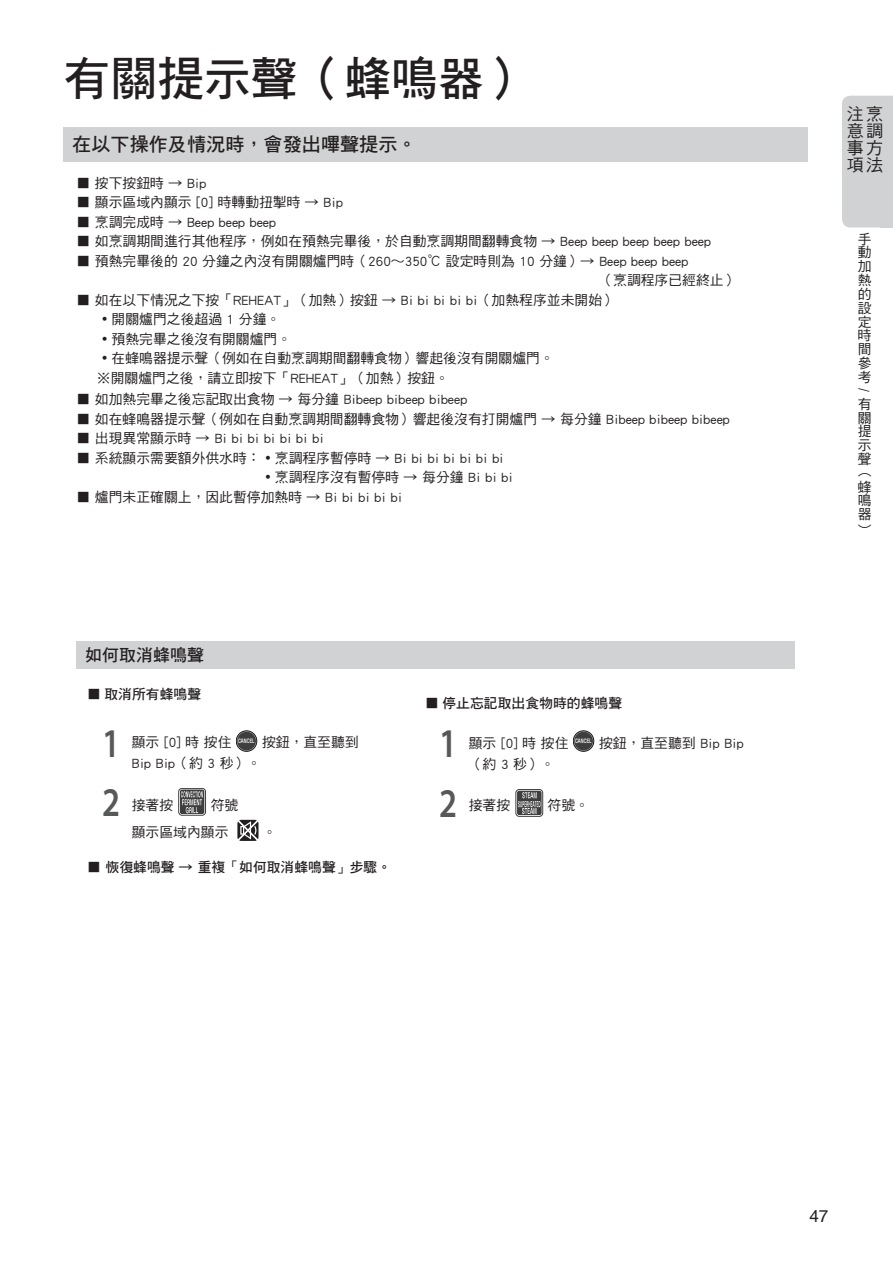
<style>
.page{position:relative;width:893px;height:1263px;background:#fff}
.page>*{position:absolute;margin:0;border:0;box-sizing:border-box;transform-origin:0 0}
.t1{font:46.8px "DF Hei Std W7";color:#231f20}
.t2{font:600 40.95px/59.6px "Myriad Pro";color:#57585a;scale:.82 1}
.t3{font:19.2px "DF Hei Std W7";color:#231f20}
.t4{font:16.95px/17px "DF Hei Std W5";color:#231f20;text-align:justify}
.t5{font:16.95px "DF Hei Std W7";color:#231f20}
.t6{font:16.95px "Helvetica";color:#231f20}
.t7{font:13.8px/13.8px "DF Hei Std W5";color:#231f20}
.t8{font:13.8px "DF Hei Std W7";color:#231f20}
.t9{font:700 5.55px "Shin M Go Pro De";color:#fff;scale:.65 1}
.s1{font-family:"Shin Go Pro";font-weight:700}
.s2{font-family:"DF Hei Std W5"}
</style>
<div class="page">
<div style="left:64px;top:128px;width:744px;height:34px;background:#d1d2d4"></div>
<div style="left:77px;top:641px;width:718px;height:28px;background:#d1d2d4"></div>
<svg style="left:236px;top:731px;width:21px;height:20px"></svg>
<svg style="left:236px;top:731px;width:21px;height:20px"></svg>
<div style="left:236px;top:731px;width:21px;height:20px;border:1px solid #231f20;border-radius:50%"></div>
<div style="left:237px;top:732px;width:19px;height:18px;background:#3e3e3f;border-radius:50%"></div>
<svg style="left:178px;top:788px;width:28px;height:27px"></svg>
<div style="left:180px;top:790px;width:24px;height:24px;background:#3e3e3f;border-radius:2px"></div>
<svg style="left:181px;top:791px;width:22px;height:22px"></svg>
<svg style="left:237px;top:820px;width:22px;height:21px"></svg>
<svg style="left:573px;top:731px;width:21px;height:20px"></svg>
<svg style="left:573px;top:731px;width:21px;height:20px"></svg>
<div style="left:573px;top:731px;width:21px;height:20px;border:1px solid #231f20;border-radius:50%"></div>
<div style="left:574px;top:732px;width:19px;height:18px;background:#3e3e3f;border-radius:50%"></div>
<div style="left:516px;top:789px;width:27px;height:28px;background:#585858;border:1px solid #3e3e3f;border-radius:3px"></div>
<div style="left:517px;top:791px;width:24px;height:24px;background:#3e3e3f;border-radius:2px"></div>
<svg style="left:518px;top:792px;width:22px;height:22px"></svg>
<div style="left:842px;top:96px;width:39px;height:131px;background:#d1d2d4"></div>
<div style="left:881px;top:96px;width:12px;height:131px;background:#d1d2d4"></div>
<h1 class="t1" style="left:64px;top:53px;width:469px">有關提示聲（蜂鳴器）</h1>
<h3 class="t3" style="left:72px;top:134px;width:346px">在以下操作及情況時，會發出嗶聲提示。</h3>
<p class="t7" style="left:77px;top:176px;width:131px">■ 按下按鈕時 → Bip</p>
<p class="t7" style="left:77px;top:195px;width:268px">■ 顯示區域內顯示 [0] 時轉動扭掣時 → Bip</p>
<p class="t7" style="left:77px;top:215px;width:201px">■ 烹調完成時 → Beep beep beep</p>
<p class="t7" style="left:77px;top:234px;width:636px">■ 如烹調期間進行其他程序，例如在預熱完畢後，於自動烹調期間翻轉食物 → Beep beep beep beep beep</p>
<p class="t7" style="left:599px;top:251px;width:140px;line-height:19.5px;text-indent:-523px">■ 預熱完畢後的 20 分鐘之內沒有開關爐門時（260～350℃ 設定時則為 10 分鐘）→ Beep beep beep<br>（烹調程序已經終止）</p>
<p class="t7" style="left:97px;top:290px;width:521px;line-height:19.5px;text-indent:-20px">■ 如在以下情況之下按「REHEAT」（加熱）按鈕 → Bi bi bi bi bi（加熱程序並未開始）<span class="s1">・</span>開關爐門之後超過 1 分鐘。<br><span class="s1">・</span>預熱完畢之後沒有開關爐門。<br><span class="s1">・</span>在蜂鳴器提示聲（例如在自動烹調期間翻轉食物）響起後沒有開關爐門。<br>※開關爐門之後，請立即按下「REHEAT」（加熱）按鈕。</p>
<p class="t7" style="left:77px;top:392px;width:392px">■ 如加熱完畢之後忘記取出食物 → 每分鐘 Bibeep bibeep bibeep</p>
<p class="t7" style="left:77px;top:412px;width:655px">■ 如在蜂鳴器提示聲（例如在自動烹調期間翻轉食物）響起後沒有打開爐門 → 每分鐘 Bibeep bibeep bibeep</p>
<p class="t7" style="left:77px;top:431px;width:249px">■ 出現異常顯示時 → Bi bi bi bi bi bi bi</p>
<p class="t7" style="left:261px;top:448px;width:254px;line-height:19.5px;text-indent:-184px">■ 系統顯示需要額外供水時：<span class="s1">・</span>烹調程序暫停時 → Bi bi bi bi bi bi bi<span class="s1">・</span>烹調程序沒有暫停時 → 每分鐘 Bi bi bi</p>
<p class="t7" style="left:77px;top:490px;width:327px">■ 爐門未正確關上，因此暫停加熱時 → Bi bi bi bi bi</p>
<p class="t5" style="left:85px;top:645px;width:121px">如何取消蜂鳴聲</p>
<p class="t8" style="left:87px;top:687px;width:116px">■ 取消所有蜂鳴聲</p>
<h2 class="t2" style="left:102px;top:712px;width:23px">1<br>2</h2>
<p class="t7" style="left:132px;top:735px;width:101px">顯示 [0] 時 按住</p>
<p class="t9" style="left:238px;top:736px;width:27px">CANCEL</p>
<p class="t7" style="left:262px;top:735px;width:98px">按鈕，直至聽到</p>
<p class="t7" style="left:132px;top:756px;width:131px">Bip Bip（約 3 秒）。</p>
<p class="t7" style="left:132px;top:798px;width:43px">接著按</p>
<p class="t7" style="left:132px;top:791px;width:108px;line-height:26.7px;text-indent:79px">符號顯示區域內顯示</p>
<p class="t7" style="left:263px;top:825px;width:15px">。</p>
<p class="t8" style="left:87px;top:860px;width:306px">■ 恢復蜂鳴聲 → 重複<span class="s2">「</span>如何取消蜂鳴聲<span class="s2">」</span>步驟。</p>
<p class="t8" style="left:425px;top:696px;width:198px">■ 停止忘記取出食物時的蜂鳴聲</p>
<h2 class="t2" style="left:439px;top:713px;width:23px">1<br>2</h2>
<p class="t7" style="left:469px;top:736px;width:101px">顯示 [0] 時 按住</p>
<p class="t9" style="left:575px;top:736px;width:27px">CANCEL</p>
<p class="t7" style="left:599px;top:736px;width:146px">按鈕，直至聽到 Bip Bip</p>
<p class="t7" style="left:469px;top:757px;width:87px">（約 3 秒）。</p>
<p class="t7" style="left:469px;top:798px;width:43px">接著按</p>
<p class="t7" style="left:548px;top:798px;width:43px">符號。</p>
<p class="t4" style="left:847px;top:105px;width:37px">注烹意調事方項法</p>
<p class="t7" style="left:858px;top:232px;width:15px;text-align:justify">手動加熱的設定時間參考</p>
<p class="t7" style="left:872px;top:388px;width:5px;rotate:90deg">/</p>
<p class="t7" style="left:858px;top:397px;width:15px;text-align:justify">有關提示聲（蜂鳴器）</p>
<p class="t6" style="left:809px;top:1206px;width:20px">47</p>
</div>
